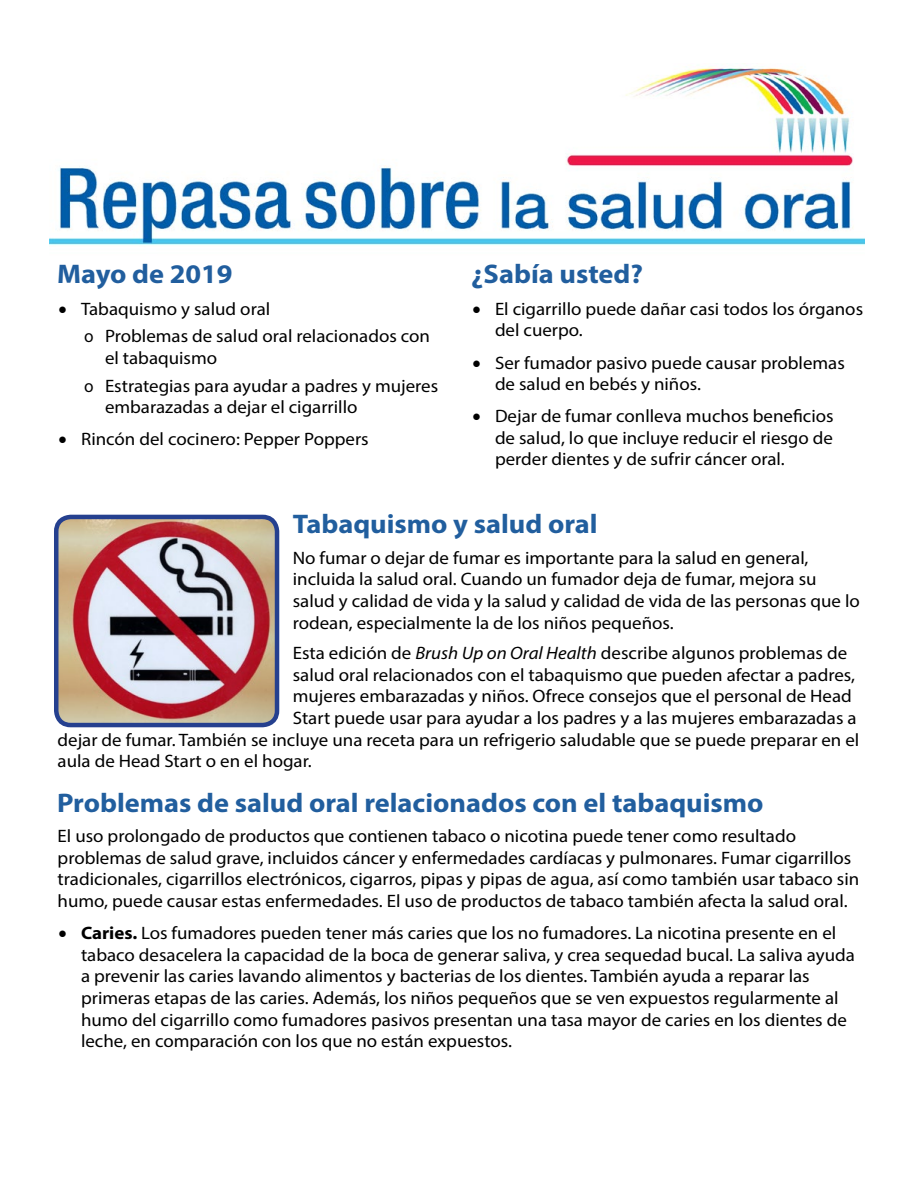
<style>
.page{position:relative;width:918px;height:1188px;background:#fff}
.page>*{position:absolute;margin:0;border:0;box-sizing:border-box;transform-origin:0 0}
.H1_-_Title_Xtra_Room{font:700 27px "Myriad Pro";color:#215e9e;scale:1.05 1}
.H1_-_Title_Next_Colu{font:700 27px "Myriad Pro";color:#215e9e;scale:1.05 1}
.P_-_Basic_Text_Xtra{font:18px/21.6px "Myriad Pro";color:#000;scale:1.05 1}
.P_-_Basic_Text_Xtra-2{font:18px/21.6px "Myriad Pro";color:#000}
.s1{font-style:italic}
.s2{font-weight:700}
</style>
<div class="page">
<img style="left:50px;top:67px;width:814px;height:178px">
<img style="left:59px;top:520px;width:215px;height:202px">
<div style="left:54px;top:515px;width:225px;height:212px;border:4px solid #25408f;border-radius:15px"></div>
<h1 class="H1_-_Title_Xtra_Room" style="left:57px;top:256px;width:169px">Mayo de 2019</h1>
<p class="P_-_Basic_Text_Xtra" style="left:58px;top:298px;width:203px">• Tabaquismo y salud oral</p>
<p class="P_-_Basic_Text_Xtra-2" style="left:105px;top:325px;width:327px;text-indent:-21px">Ĕ Problemas de salud oral relacionados con el tabaquismo</p>
<p class="P_-_Basic_Text_Xtra-2" style="left:105px;top:375px;width:335px;text-indent:-21px">Ĕ Estrategias para ayudar a padres y mujeres embarazadas a dejar el cigarrillo</p>
<p class="P_-_Basic_Text_Xtra" style="left:58px;top:428px;width:297px">• Rincón del cocinero: Pepper Poppers</p>
<h1 class="H1_-_Title_Next_Colu" style="left:471px;top:256px;width:165px">¿Sabía usted?</h1>
<p class="P_-_Basic_Text_Xtra" style="left:495px;top:298px;width:352px;text-indent:-22px">• El cigarrillo puede dañar casi todos los órganos del cuerpo.</p>
<p class="P_-_Basic_Text_Xtra" style="left:495px;top:351px;width:335px;text-indent:-22px">• Ser fumador pasivo puede causar problemas de salud en bebés y niños.</p>
<p class="P_-_Basic_Text_Xtra" style="left:495px;top:405px;width:324px;text-align:justify;text-indent:-22px">• Dejar de fumar conlleva muchos beneficios de salud, lo que incluye reducir el riesgo de perder dientes y de sufrir cáncer oral.</p>
<h1 class="H1_-_Title_Xtra_Room" style="left:293px;top:507px;width:292px">Tabaquismo y salud oral</h1>
<p class="P_-_Basic_Text_Xtra" style="left:293px;top:547px;width:542px">No fumar o dejar de fumar es importante para la salud en general, incluida la salud oral. Cuando un fumador deja de fumar, mejora su salud y calidad de vida y la salud y calidad de vida de las personas que lo rodean, especialmente la de los niños pequeños.</p>
<p class="P_-_Basic_Text_Xtra" style="left:293px;top:642px;width:529px">Esta edición de <span class="s1">Brush Up on Oral Health</span> describe algunos problemas de</p>
<p class="P_-_Basic_Text_Xtra" style="left:293px;top:664px;width:537px">salud oral relacionados con el tabaquismo que pueden afectar a padres,</p>
<p class="P_-_Basic_Text_Xtra" style="left:293px;top:685px;width:534px">mujeres embarazadas y niños. Ofrece consejos que el personal de Head</p>
<p class="P_-_Basic_Text_Xtra" style="left:293px;top:707px;width:538px">Start puede usar para ayudar a los padres y a las mujeres embarazadas a</p>
<p class="P_-_Basic_Text_Xtra" style="left:58px;top:729px;width:765px">dejar de fumar. También se incluye una receta para un refrigerio saludable que se puede preparar en el</p>
<p class="P_-_Basic_Text_Xtra" style="left:58px;top:750px;width:244px">aula de Head Start o en el hogar.</p>
<h1 class="H1_-_Title_Xtra_Room" style="left:57px;top:785px;width:674px">Problemas de salud oral relacionados con el tabaquismo</h1>
<p class="P_-_Basic_Text_Xtra" style="left:58px;top:825px;width:765px">El uso prolongado de productos que contienen tabaco o nicotina puede tener como resultado problemas de salud grave, incluidos cáncer y enfermedades cardíacas y pulmonares. Fumar cigarrillos tradicionales, cigarrillos electrónicos, cigarros, pipas y pipas de agua, así como también usar tabaco sin humo, puede causar estas enfermedades. El uso de productos de tabaco también afecta la salud oral.</p>
<p class="P_-_Basic_Text_Xtra" style="left:81px;top:922px;width:739px;text-indent:-22px">• <span class="s2">Caries.</span> Los fumadores pueden tener más caries que los no fumadores. La nicotina presente en el tabaco desacelera la capacidad de la boca de generar saliva, y crea sequedad bucal. La saliva ayuda a prevenir las caries lavando alimentos y bacterias de los dientes. También ayuda a reparar las primeras etapas de las caries. Además, los niños pequeños que se ven expuestos regularmente al humo del cigarrillo como fumadores pasivos presentan una tasa mayor de caries en los dientes de leche, en comparación con los que no están expuestos.</p>
</div>
